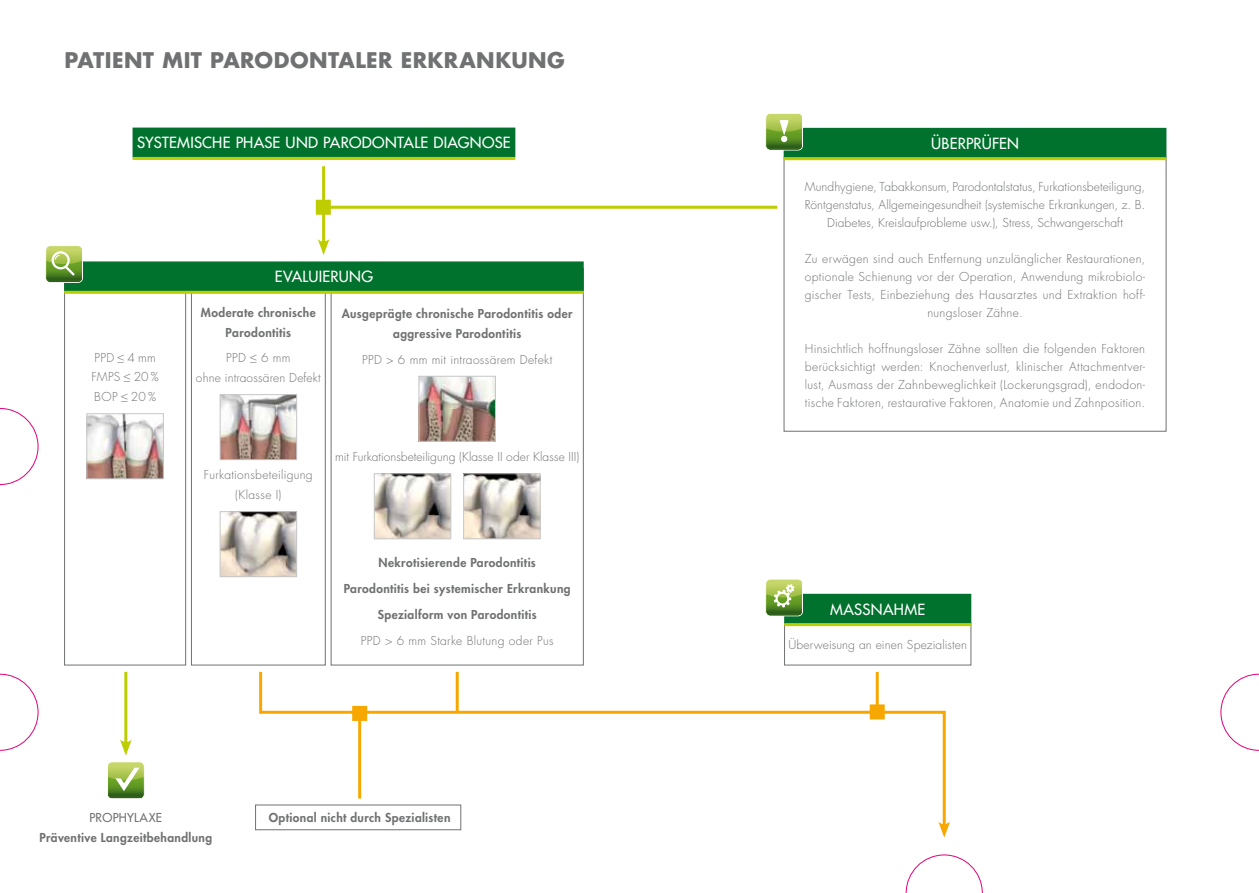
<style>
.page{position:relative;width:1259px;height:893px;background:#fff}
.page>*{position:absolute;margin:0;border:0;box-sizing:border-box;transform-origin:0 0}
.t1{font:700 21px "Futura LT";letter-spacing:.02em;color:#707172}
.t2{font:15px "Futura LT";letter-spacing:.02em;color:#fff}
.t3{font:300 12px/18px "Futura LT";letter-spacing:.02em;color:#707172;text-align:center}
.t4{font:800 12px/19.5px "Futura LT";letter-spacing:.03em;color:#707172;text-align:center}
.t5{font:12px "Futura LT";letter-spacing:.02em;color:#707172}
</style>
<div class="page">
<hr style="left:124px;top:672px;width:3px;height:73px;background:#bdcd00">
<svg style="left:120px;top:739px;width:12px;height:17px"></svg>
<svg style="left:258px;top:671px;width:688px;height:159px"></svg>
<svg style="left:938px;top:822px;width:12px;height:16px"></svg>
<hr style="left:456px;top:672px;width:3px;height:41px;background:#f7a800">
<hr style="left:322px;top:166px;width:3px;height:79px;background:#bdcd00">
<svg style="left:318px;top:239px;width:11px;height:16px"></svg>
<hr style="left:329px;top:206px;width:448px;height:3px;background:#bdcd00">
<div style="left:316px;top:200px;width:15px;height:15px;border:3px solid #bdcd00"></div>
<div style="left:317px;top:201px;width:12px;height:12px;background:#bdcd00"></div>
<hr style="left:358px;top:719px;width:3px;height:80px;background:#f7a800">
<div style="left:352px;top:706px;width:15px;height:15px;border:3px solid #f7a800"></div>
<div style="left:354px;top:707px;width:12px;height:12px;background:#f7a800"></div>
<div style="left:107px;top:762px;width:37px;height:37px;border:1px solid #fff;border-radius:4px"></div>
<svg style="left:108px;top:762px;width:36px;height:37px"></svg>
<hr style="left:875px;top:672px;width:3px;height:34px;background:#f7a800">
<div style="left:869px;top:704px;width:15px;height:15px;border:3px solid #f7a800"></div>
<div style="left:870px;top:706px;width:12px;height:12px;background:#f7a800"></div>
<div style="left:784px;top:594px;width:187px;height:29px;background:#00722d"></div>
<hr style="left:784px;top:623px;width:187px;height:3px;background:#bdcd00">
<div style="left:783px;top:157px;width:383px;height:275px;background:#fff;border:1px solid #707172"></div>
<div style="left:783px;top:128px;width:383px;height:29px;background:#00722d"></div>
<hr style="left:783px;top:157px;width:383px;height:3px;background:#bdcd00">
<div style="left:765px;top:579px;width:37px;height:37px;border:1px solid #fff;border-radius:4px"></div>
<svg style="left:766px;top:579px;width:36px;height:37px"></svg>
<div style="left:765px;top:113px;width:37px;height:37px;border:1px solid #fff;border-radius:4px"></div>
<svg style="left:766px;top:113px;width:36px;height:37px"></svg>
<div style="left:191px;top:268px;width:135px;height:397px;background:#fff;border:1px solid #707172"></div>
<div style="left:331px;top:268px;width:253px;height:397px;background:#fff;border:1px solid #707172"></div>
<div style="left:64px;top:268px;width:122px;height:397px;background:#fff;border:1px solid #707172"></div>
<div style="left:64px;top:261px;width:520px;height:30px;background:#00722d;border:2px solid #00722d"></div>
<hr style="left:64px;top:291px;width:520px;height:3px;background:#bdcd00">
<div style="left:46px;top:246px;width:37px;height:37px;border:1px solid #fff;border-radius:4px"></div>
<svg style="left:46px;top:246px;width:36px;height:36px"></svg>
<div style="left:133px;top:128px;width:382px;height:29px;background:#00722d;border:2px solid #00722d"></div>
<hr style="left:133px;top:157px;width:382px;height:3px;background:#bdcd00">
<img style="left:222px;top:396px;width:73px;height:62px">
<div style="left:220px;top:394px;width:77px;height:66px;border:1px solid #c6c7c8"></div>
<img style="left:222px;top:513px;width:73px;height:62px">
<div style="left:220px;top:511px;width:77px;height:66px;border:1px solid #c6c7c8"></div>
<img style="left:421px;top:378px;width:73px;height:62px">
<div style="left:419px;top:376px;width:77px;height:66px;border:1px solid #c6c7c8"></div>
<img style="left:376px;top:475px;width:73px;height:62px">
<div style="left:374px;top:473px;width:77px;height:66px;border:1px solid #c6c7c8"></div>
<img style="left:465px;top:475px;width:73px;height:62px">
<div style="left:463px;top:473px;width:77px;height:66px;border:1px solid #c6c7c8"></div>
<img style="left:89px;top:415px;width:73px;height:62px">
<div style="left:87px;top:413px;width:77px;height:66px;border:1px solid #c6c7c8"></div>
<svg style="left:906px;top:855px;width:76px;height:38px"></svg>
<svg style="left:0;top:408px;width:38px;height:77px"></svg>
<svg style="left:0;top:674px;width:38px;height:76px"></svg>
<svg style="left:1220px;top:674px;width:39px;height:76px"></svg>
<h1 class="t1" style="left:64px;top:46px;width:502px">PATIENT MIT PARODONTALER ERKRANKUNG</h1>
<p class="t2" style="left:137px;top:133px;width:375px">SYSTEMISCHE PHASE UND PARODONTALE DIAGNOSE</p>
<p class="t3" style="left:91px;top:348px;width:69px;line-height:19.5px;text-align:left">PPD ≤ 4 mm<br>FMPS ≤ 20 %<br>BOP ≤ 20%</p>
<p class="t2" style="left:275px;top:267px;width:100px">EVALUIERUNG</p>
<p class="t4" style="left:201px;top:303px;width:116px">Moderate chronische<br>Parodontitis</p>
<p class="t3" style="left:196px;top:349px;width:126px;line-height:19.5px">PPD ≤ 6 mm<br>ohne intraossären Defekt</p>
<p class="t4" style="left:342px;top:304px;width:232px">Ausgeprägte chronische Parodontitis oder aggressive Parodontitis</p>
<p class="t3" style="left:362px;top:350px;width:192px">PPD &gt; 6 mm mit intraossärem Defekt</p>
<p class="t3" style="left:204px;top:466px;width:110px;line-height:19.5px">Furkationsbeteiligung (Klasse I)</p>
<p class="t3" style="left:335px;top:448px;width:245px">mit Furkationsbeteiligung (Klasse II oder Klasse III )</p>
<p class="t4" style="left:344px;top:549px;width:228px;line-height:26px">Nekrotisierende Parodontitis<br>Parodontitis bei systemischer Erkrankung<br>Spezialform von Parodontitis</p>
<p class="t3" style="left:361px;top:632px;width:194px">PPD &gt; 6 mm Starke Blutung oder Pus</p>
<p class="t5" style="left:89px;top:810px;width:74px">PROPHYLAXE</p>
<p class="t4" style="left:39px;top:827px;width:174px">Präventive Langzeitbehandlung</p>
<p class="t4" style="left:269px;top:808px;width:183px">Optional nicht durch Spezialisten</p>
<p class="t2" style="left:931px;top:133px;width:89px">ÜBERPRÜFEN</p>
<p class="t3" style="left:805px;top:178px;width:342px">Mundhygiene, Tabakkonsum, Parodontalstatus, Furkationsbeteiligung,<br>Röntgenstatus, Allgemeingesundheit (systemische Erkrankungen, z. B.<br>Diabetes, Kreislaufprobleme usw.), Stress, Schwangerschaft</p>
<p class="t3" style="left:805px;top:250px;width:342px">Zu erwägen sind auch Entfernung unzulänglicher Restaurationen, optionale Schienung vor der Operation, Anwendung mikrobiolo&shy;gischer Tests, Einbeziehung des Hausarztes und Extraktion hoff&shy;nungsloser Zähne.</p>
<p class="t3" style="left:805px;top:340px;width:342px;text-align:justify">Hinsichtlich hoffnungsloser Zähne sollten die folgenden Faktoren berücksichtigt werden: Knochenverlust, klinischer Attachmentver&shy;lust, Ausmass der Zahnbeweglichkeit (Lockerungsgrad), endodon&shy;tische Faktoren, restaurative Faktoren, Anatomie und Zahnposition.</p>
<p class="t2" style="left:830px;top:599px;width:97px">MASSNAHME</p>
<p class="t3" style="left:788px;top:636px;width:180px">Überweisung an einen Spezialisten</p>
</div>
